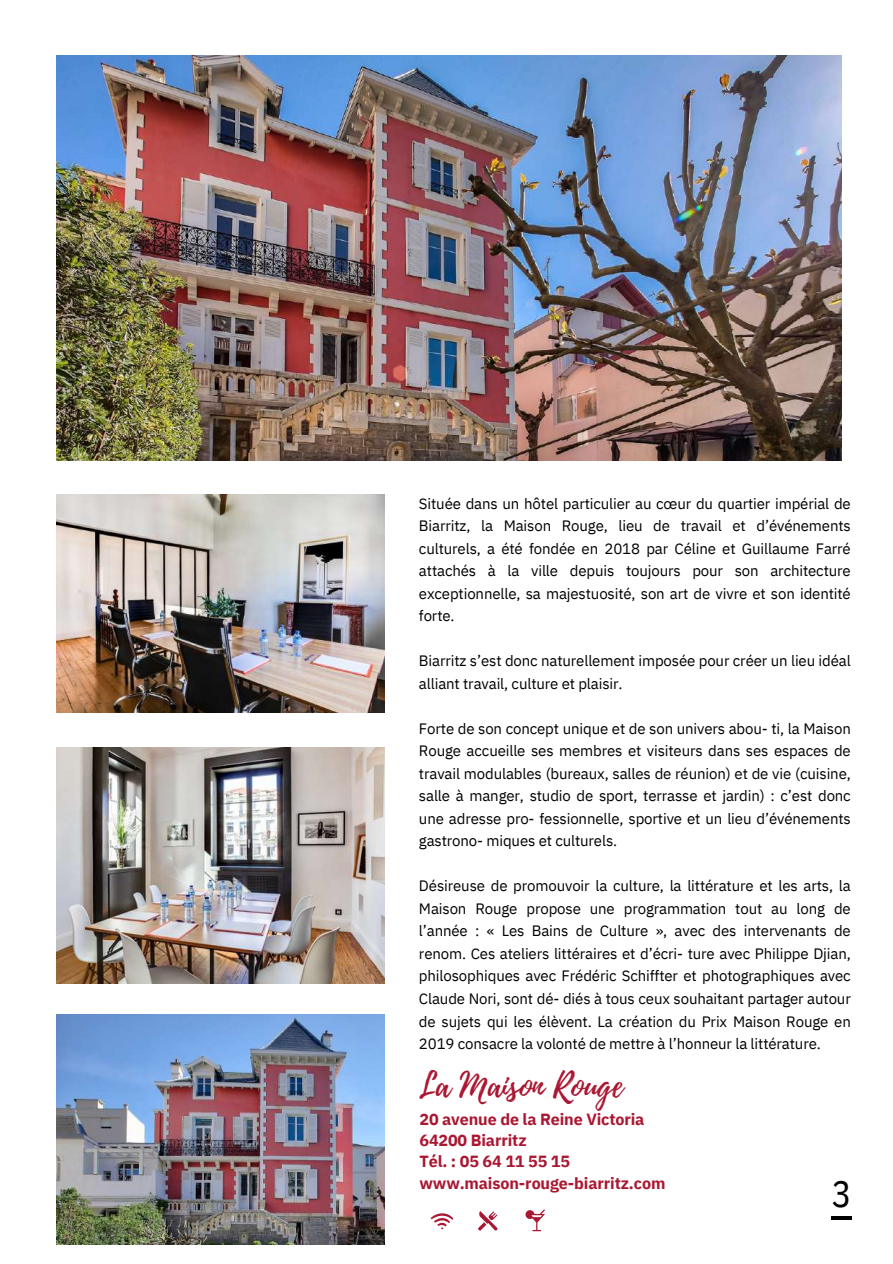
<style>
.page{position:relative;width:893px;height:1264px;background:#fff}
.page>*{position:absolute;margin:0;border:0;box-sizing:border-box;transform-origin:0 0}
.t1{font:37.2px "IBM Plex Sans Cond";color:#000}
.t2{font:34.05px "Playlist Script";letter-spacing:-.01em;color:#aa1732}
.t3{font:700 16.05px/21.3px "IBM Plex Sans";letter-spacing:-.01em;color:#aa1732}
.t4{font:15px/22.5px "IBM Plex Sans";letter-spacing:-.01em;color:#000;text-align:justify}
</style>
<div class="page">
<svg style="left:430px;top:1213px;width:23px;height:16px"></svg>
<svg style="left:478px;top:1211px;width:19px;height:19px"></svg>
<svg style="left:525px;top:1209px;width:20px;height:22px"></svg>
<img style="left:57px;top:56px;width:784px;height:405px">
<img style="left:57px;top:494px;width:327px;height:219px">
<img style="left:57px;top:747px;width:327px;height:236px">
<img style="left:57px;top:1014px;width:327px;height:230px">
<hr style="left:831px;top:1216px;width:20px;height:3px;background:#000">
<p class="t4" style="left:419px;top:492px;width:433px">Située dans un hôtel particulier au cœur du quartier impérial de Biarritz, la Maison Rouge, lieu de travail et d’événements culturels, a été fondée en 2018 par Céline et Guillaume Farré attachés à la ville depuis toujours pour son architecture exceptionnelle, sa majestuosité, son art de vivre et son identité forte.</p>
<p class="t4" style="left:419px;top:649px;width:433px">Biarritz s’est donc naturellement imposée pour créer un lieu idéal alliant travail, culture et plaisir.</p>
<p class="t4" style="left:419px;top:717px;width:433px">Forte de son concept unique et de son univers abou- ti, la Maison Rouge accueille ses membres et visiteurs dans ses espaces de travail modulables (bureaux, salles de réunion) et de vie (cuisine, salle à manger, studio de sport, terrasse et jardin) : c’est donc une adresse pro- fessionnelle, sportive et un lieu d’événements gastrono- miques et culturels.</p>
<p class="t4" style="left:419px;top:874px;width:433px">Désireuse de promouvoir la culture, la littérature et les arts, la Maison Rouge propose une programmation tout au long de l’année : « Les Bains de Culture », avec des intervenants de renom. Ces ateliers littéraires et d’écri- ture avec Philippe Djian, philosophiques avec Frédéric Schiffter et photographiques avec Claude Nori, sont dé- diés à tous ceux souhaitant partager autour de sujets qui les élèvent. La création du Prix Maison Rouge en 2019 consacre la volonté de mettre à l’honneur la littérature.</p>
<h2 class="t2" style="left:419px;top:1061px;width:205px">La Maison Rouge</h2>
<p class="t3" style="left:419px;top:1107px;width:247px">20 avenue de la Reine Victoria<br>64200 Biarritz<br>Tél. : 05 64 11 55 15 www.maison-rouge-biarritz.com</p>
<h1 class="t1" style="left:831px;top:1168px;width:22px">3</h1>
</div>
